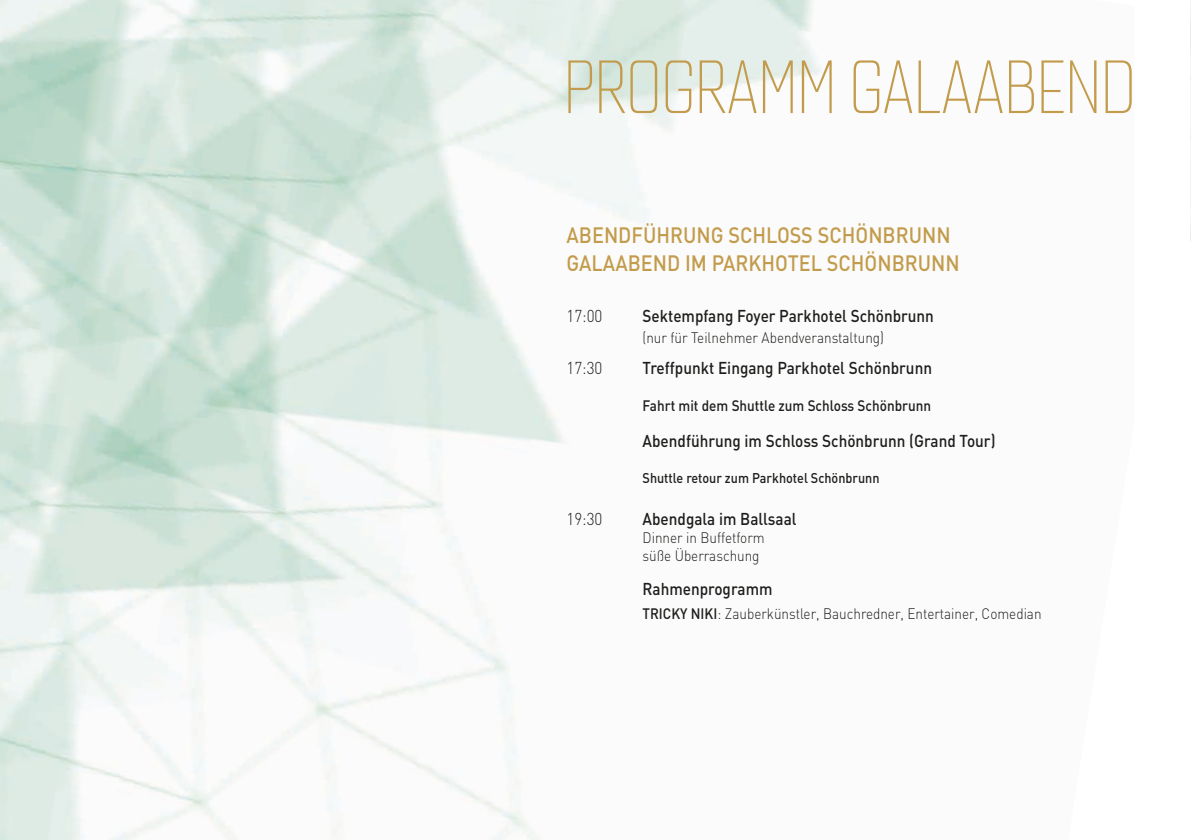
<style>
.page{position:relative;width:1191px;height:840px;background:#fff}
.page>*{position:absolute;margin:0;border:0;box-sizing:border-box;transform-origin:0 0}
.t1{font:74px "Quarca Con Lig";letter-spacing:.01em;color:#c29c4c}
.t2{font:500 22px "DIN";letter-spacing:.095em;color:#c29c4c;scale:.9 1}
.t3{font:500 22px "DIN";letter-spacing:.145em;color:#c29c4c;scale:.9 1}
.t4{font:500 17px "DIN";color:#1d1d1b;scale:.9 1}
.t5{font:300 17px "DIN";color:#1d1d1b;scale:.9 1}
.t6{font:300 15px/18px "DIN";color:#1d1d1b;scale:.9 1}
.t7{font:500 15px "DIN";color:#1d1d1b;scale:.9 1}
.t8{font:500 14px "DIN";color:#1d1d1b;scale:.9 1}
.s1{font-weight:500}
</style>
<div class="page">
<img style="left:1190px;top:0;width:1px;height:242px">
<h1 class="t1" style="left:564px;top:44px;width:573px">PROGRAMM GALAABEND</h1>
<p class="t3" style="left:566px;top:221px;width:351px">Aben dführung Schloss Schönbr</p>
<p class="t2" style="left:908px;top:221px;width:30px">unn</p>
<p class="t2" style="left:566px;top:249px;width:56px">Galaaben</p>
<p class="t2" style="left:667px;top:249px;width:249px">d i m Parkhotel Schönbr</p>
<p class="t2" style="left:918px;top:249px;width:30px">unn</p>
<p class="t5" style="left:566px;top:305px;width:41px">17:00</p>
<p class="t4" style="left:642px;top:305px;width:325px">Sektempfang Foyer Parkhotel Schönbrunn</p>
<p class="t6" style="left:642px;top:329px;width:270px">(nur für Teilnehmer Abendveranstaltung)</p>
<p class="t5" style="left:566px;top:357px;width:41px">17:30</p>
<p class="t4" style="left:642px;top:357px;width:323px">Treffpunkt Eingang Parkhotel Schönbrunn</p>
<p class="t7" style="left:642px;top:395px;width:322px">Fahrt mit dem Shuttle zum Schloss Schönbrunn</p>
<p class="t4" style="left:642px;top:429px;width:394px">Abendführung im Schloss Schönbrunn (Grand Tour)</p>
<p class="t8" style="left:642px;top:468px;width:265px">Shuttle retour zum Parkhotel Schönbrunn</p>
<p class="t5" style="left:566px;top:507px;width:41px">19:30</p>
<p class="t4" style="left:642px;top:507px;width:173px">Abendgala im Ballsaal</p>
<p class="t6" style="left:642px;top:528px;width:137px">Dinner in Buffetform süße Überraschung</p>
<p class="t4" style="left:642px;top:577px;width:146px">Rahmenprogramm</p>
<p class="t6" style="left:642px;top:604px;width:445px"><span class="s1">TRICKY NIKI</span>: Zauberkünstler, Bauchredner, Entertainer, Comedian</p>
</div>
